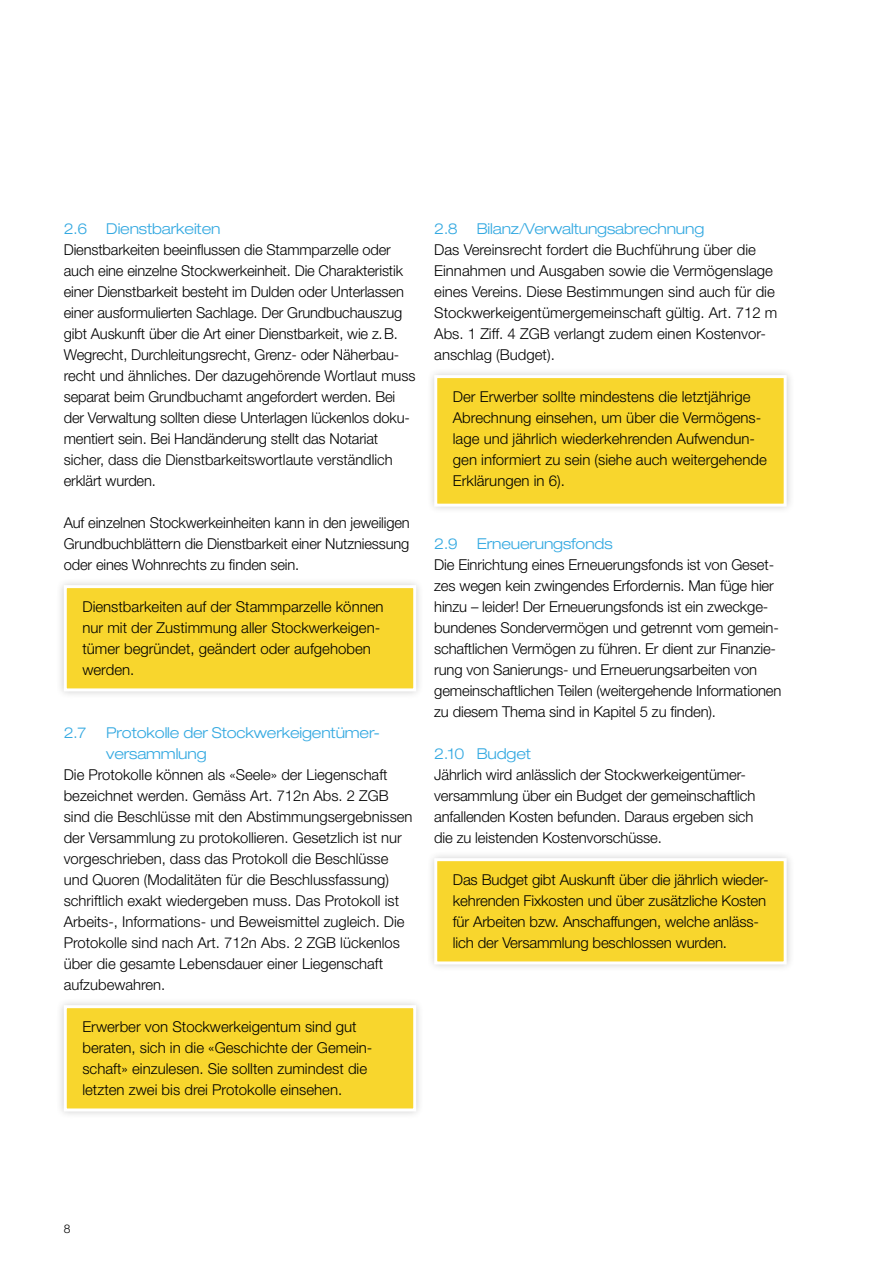
<style>
.page{position:relative;width:893px;height:1263px;background:#fff}
.page>*{position:absolute;margin:0;border:0;box-sizing:border-box;transform-origin:0 0}
.t1{font:300 15px/21px "Helvetica Neue LT Std";letter-spacing:-.01em;color:#000}
.t2{font:300 expanded 15px/21px "Helvetica Neue LT Std";letter-spacing:-.01em;color:#34a9e1}
.t3{font:300 12px "Helvetica Neue LT Std";color:#000}
</style>
<div class="page">
<div style="left:55px;top:577px;width:369px;height:122px;background:#000;opacity:.2"></div>
<div style="left:64px;top:585px;width:352px;height:106px;background:#f8d62d;border:3px solid #fff"></div>
<div style="left:55px;top:997px;width:369px;height:122px;background:#000;opacity:.2"></div>
<div style="left:64px;top:1005px;width:352px;height:106px;background:#f8d62d;border:3px solid #fff"></div>
<div style="left:426px;top:367px;width:369px;height:148px;background:#000;opacity:.2"></div>
<div style="left:434px;top:375px;width:353px;height:132px;background:#f8d62d;border:3px solid #fff"></div>
<div style="left:426px;top:850px;width:369px;height:122px;background:#000;opacity:.2"></div>
<div style="left:434px;top:858px;width:353px;height:106px;background:#f8d62d;border:3px solid #fff"></div>
<p class="t2" style="left:64px;top:218px;width:25px">2.6</p>
<p class="t2" style="left:106px;top:218px;width:116px">Dienstbarkeiten</p>
<p class="t1" style="left:64px;top:238px;width:353px">Dienstbarkeiten beeinflussen die Stammparzelle oder auch eine einzelne Stockwerkeinheit. Die Charakteristik einer Dienstbarkeit besteht im Dulden oder Unterlassen einer ausformulierten Sachlage. Der Grundbuchauszug gibt Auskunft über die Art einer Dienstbarkeit, wie z.B.<br>Wegrecht, Durchleitungsrecht, Grenz- oder Näherbau&shy;recht und ähnliches. Der dazugehörende Wortlaut muss separat beim Grundbuchamt angefordert werden. Bei der Verwaltung sollten diese Unterlagen lückenlos doku&shy;mentiert sein. Bei Handänderung stellt das Notariat sicher, dass die Dienstbarkeitswortlaute verständlich erklärt wurden.</p>
<p class="t1" style="left:64px;top:511px;width:348px;text-align:justify">Auf einzelnen Stockwerkeinheiten kann in den jeweiligen Grundbuchblättern die Dienstbarkeit einer Nutzniessung oder eines Wohnrechts zu finden sein.</p>
<p class="t1" style="left:82px;top:595px;width:303px">Dienstbarkeiten auf der Stammparzelle können nur mit der Zustimmung aller Stockwerkeigen&shy;tümer begründet, geändert oder aufgehoben werden.</p>
<p class="t2" style="left:64px;top:722px;width:24px">2.7</p>
<p class="t2" style="left:106px;top:722px;width:275px">Protokolle der Stockwerkeigentümer&shy;versammlung</p>
<p class="t1" style="left:64px;top:763px;width:350px">Die Protokolle können als «Seele» der Liegenschaft bezeichnet werden. Gemäss Art. 712n Abs. 2 ZGB sind die Beschlüsse mit den Abstimmungsergebnissen der Versammlung zu protokollieren. Gesetzlich ist nur vorgeschrieben, dass das Protokoll die Beschlüsse und Quoren (Modalitäten für die Beschlussfassung) schriftlich exakt wiedergeben muss. Das Protokoll ist Arbeits-, Informations- und Beweismittel zugleich. Die Protokolle sind nach Art. 712n Abs. 2 ZGB lückenlos über die gesamte Lebensdauer einer Liegenschaft aufzubewahren.</p>
<p class="t1" style="left:82px;top:1015px;width:292px">Erwerber von Stockwerkeigentum sind gut beraten, sich in die «Geschichte der Gemein&shy;schaft» einzulesen. Sie sollten zumindest die letzten zwei bis drei Protokolle einsehen.</p>
<p class="t2" style="left:434px;top:218px;width:25px">2.8</p>
<p class="t2" style="left:477px;top:218px;width:229px">Bilanz/Verwaltungsabrechnung</p>
<p class="t1" style="left:434px;top:238px;width:345px">Das Vereinsrecht fordert die Buchführung über die Einnahmen und Ausgaben sowie die Vermögenslage eines Vereins. Diese Bestimmungen sind auch für die Stockwerkeigentümergemeinschaft gültig. Art. 712 m Abs. 1 Ziff. 4 ZGB verlangt zudem einen Kostenvor&shy;anschlag (Budget).</p>
<p class="t1" style="left:453px;top:385px;width:315px">Der Erwerber sollte mindestens die letztjährige Abrechnung einsehen, um über die Vermögens&shy;lage und jährlich wiederkehrenden Aufwendun&shy;gen informiert zu sein (siehe auch weitergehende Erklärungen in 6).</p>
<p class="t2" style="left:434px;top:533px;width:25px">2.9</p>
<p class="t2" style="left:477px;top:533px;width:137px">Erneuerungsfonds</p>
<p class="t1" style="left:434px;top:553px;width:349px">Die Einrichtung eines Erneuerungsfonds ist von Geset&shy;zes wegen kein zwingendes Erfordernis. Man füge hier hinzu – leider! Der Erneuerungsfonds ist ein zweckge&shy;bundenes Sondervermögen und getrennt vom gemein&shy;schaftlichen Vermögen zu führen. Er dient zur Finanzie&shy;rung von Sanierungs- und Erneuerungsarbeiten von gemeinschaftlichen Teilen (weitergehende Informationen zu diesem Thema sind in Kapitel 5 zu finden).</p>
<p class="t2" style="left:434px;top:743px;width:98px">2.10 Budget</p>
<p class="t1" style="left:434px;top:763px;width:323px">Jährlich wird anlässlich der Stockwerkeigentümer&shy;versammlung über ein Budget der gemeinschaftlich anfallenden Kosten befunden. Daraus ergeben sich die zu leistenden Kostenvorschüsse.</p>
<p class="t1" style="left:453px;top:868px;width:317px">Das Budget gibt Auskunft über die jährlich wieder&shy;kehrenden Fixkosten und über zusätzliche Kosten für Arbeiten bzw. Anschaffungen, welche anläss&shy;lich der Versammlung beschlossen wurden.</p>
<p class="t3" style="left:64px;top:1221px;width:8px">8</p>
</div>
